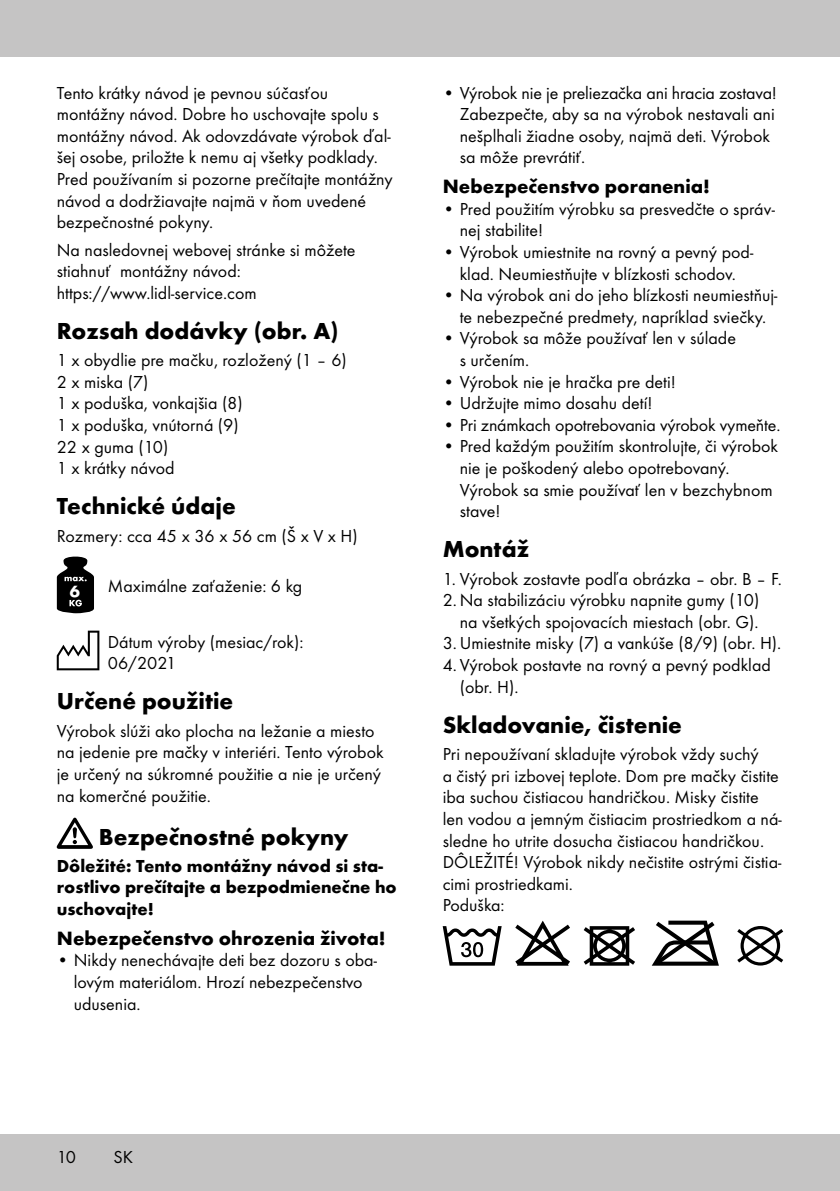
<style>
.page{position:relative;width:840px;height:1191px;background:#fff}
.page>*{position:absolute;margin:0;border:0;box-sizing:border-box;transform-origin:0 0}
.t1{font:700 24px "Futura TOT";color:#000}
.t2{font:700 20px "Futura TOT";color:#000}
.t3{font:18px/21.6px "Futura TOT Boo";color:#000}
.t4{font:700 18px/21.6px "Futura TOT";color:#000}
.t5{font:700 16.8px "Futura TOT";color:#fff}
</style>
<div class="page">
<div style="left:0;top:1134px;width:839px;height:57px;background:#c5c4c4"></div>
<div style="left:0;top:0;width:839px;height:57px;background:#c5c4c4"></div>
<svg style="left:57px;top:556px;width:37px;height:57px"></svg>
<svg style="left:57px;top:630px;width:42px;height:40px"></svg>
<svg style="left:57px;top:817px;width:36px;height:32px"></svg>
<svg style="left:442px;top:926px;width:59px;height:39px"></svg>
<svg style="left:515px;top:920px;width:54px;height:45px"></svg>
<svg style="left:583px;top:926px;width:51px;height:39px"></svg>
<svg style="left:652px;top:920px;width:66px;height:45px"></svg>
<svg style="left:737px;top:926px;width:45px;height:39px"></svg>
<p class="t3" style="left:57px;top:82px;width:337px">Tento krátky návod je pevnou súčasťou montážny návod. Dobre ho uschovajte spolu s montážny návod. Ak odovzdávate výrobok ďal&shy;šej osobe, priložte k nemu aj všetky podklady.<br>Pred používaním si pozorne prečítajte montážny návod a dodržiavajte najmä v ňom uvedené bezpečnostné pokyny.</p>
<p class="t3" style="left:57px;top:239px;width:300px">Na nasledovnej webovej stránke si môžete stiahnuť montážny návod: https://www.lidl-service.com</p>
<h1 class="t1" style="left:57px;top:316px;width:283px">Rozsah dodávky (obr. A)</h1>
<p class="t3" style="left:57px;top:349px;width:291px">1 x obydlie pre mačku, rozložený (1 – 6)<br>2 x miska (7)<br>1 x poduška, vonkajšia (8)<br>1 x poduška, vnútorná (9)<br>22 x guma (10)<br>1 x krátky návod</p>
<h1 class="t1" style="left:57px;top:491px;width:180px">Technické údaje</h1>
<p class="t3" style="left:57px;top:525px;width:302px">Rozmery: cca 45 x 36 x 56 cm (Š x V x H)</p>
<p class="t5" style="left:70px;top:580px;width:12px">6</p>
<p class="t3" style="left:108px;top:575px;width:196px">Maximálne zaťaženie: 6 kg</p>
<p class="t3" style="left:108px;top:631px;width:197px">Dátum výroby (mesiac/rok):<br>06/2021</p>
<h1 class="t1" style="left:57px;top:686px;width:178px">Určené použitie</h1>
<p class="t3" style="left:57px;top:720px;width:328px">Výrobok slúži ako plocha na ležanie a miesto na jedenie pre mačky v interiéri. Tento výrobok je určený na súkromné použitie a nie je určený na komerčné použitie.</p>
<h1 class="t1" style="left:99px;top:821px;width:251px">Bezpečnostné pokyny</h1>
<p class="t4" style="left:57px;top:854px;width:341px">Dôležité: Tento montážny návod si sta&shy;rostlivo prečítajte a bezpodmienečne ho uschovajte!</p>
<p class="t2" style="left:57px;top:925px;width:330px">Nebezpečenstvo ohrozenia života!</p>
<p class="t3" style="left:74px;top:949px;width:304px;text-indent:-17px">• Nikdy nenechávajte deti bez dozoru s oba&shy;lovým materiálom. Hrozí nebezpečenstvo udusenia.</p>
<p class="t3" style="left:459px;top:82px;width:318px;text-indent:-17px">• Výrobok nie je preliezačka ani hracia zostava!<br>Zabezpečte, aby sa na výrobok nestavali ani nešplhali žiadne osoby, najmä deti. Výrobok sa môže prevrátiť.</p>
<p class="t2" style="left:442px;top:174px;width:269px">Nebezpečenstvo poranenia!</p>
<p class="t3" style="left:459px;top:198px;width:316px;text-indent:-17px">• Pred použitím výrobku sa presvedčte o správ&shy;nej stabilite!</p>
<p class="t3" style="left:442px;top:241px;width:312px;text-align:center">• Výrobok umiestnite na rovný a pevný pod&shy;klad. Neumiestňujte v blízkosti schodov.</p>
<p class="t3" style="left:442px;top:284px;width:336px;text-align:center">• Na výrobok ani do jeho blízkosti neumiestňuj&shy;te nebezpečné predmety, napríklad sviečky.</p>
<p class="t3" style="left:459px;top:327px;width:277px;text-indent:-17px">• Výrobok sa môže používať len v súlade s určením.</p>
<p class="t3" style="left:442px;top:370px;width:234px">• Výrobok nie je hračka pre deti!</p>
<p class="t3" style="left:442px;top:392px;width:211px">• Udržujte mimo dosahu detí!</p>
<p class="t3" style="left:442px;top:414px;width:339px">• Pri známkach opotrebovania výrobok vymeňte.</p>
<p class="t3" style="left:459px;top:435px;width:320px;text-indent:-17px">• Pred každým použitím skontrolujte, či výrobok nie je poškodený alebo opotrebovaný.<br>Výrobok sa smie používať len v bezchybnom stave!</p>
<h1 class="t1" style="left:442px;top:534px;width:88px">Montáž</h1>
<p class="t3" style="left:442px;top:568px;width:340px">1. Výrobok zostavte podľa obrázka – obr. B – F.<br>2.Na stabilizáciu výrobku napnite gumy (10)</p>
<p class="t3" style="left:442px;top:611px;width:340px;text-align:center">na všetkých spojovacích miestach (obr. G).<br>3.Umiestnite misky (7) a vankúše (8/9) (obr. H).</p>
<p class="t3" style="left:459px;top:654px;width:312px;text-indent:-17px">4. Výrobok postavte na rovný a pevný podklad (obr. H).</p>
<h1 class="t1" style="left:442px;top:710px;width:241px">Skladovanie, čistenie</h1>
<p class="t3" style="left:442px;top:743px;width:340px">Pri nepoužívaní skladujte výrobok vždy suchý<br>a čistý pri izbovej teplote. Dom pre mačky čistite iba suchou čistiacou handričkou. Misky čistite len vodou a jemným čistiacim prostriedkom a ná&shy;sledne ho utrite dosucha čistiacou handričkou.<br>DÔLEŽITÉ! Výrobok nikdy nečistite ostrými čistia&shy;cimi prostriedkami.<br>Poduška:</p>
<p class="t3" style="left:57px;top:1146px;width:21px">10</p>
<p class="t3" style="left:113px;top:1146px;width:21px">SK</p>
</div>
